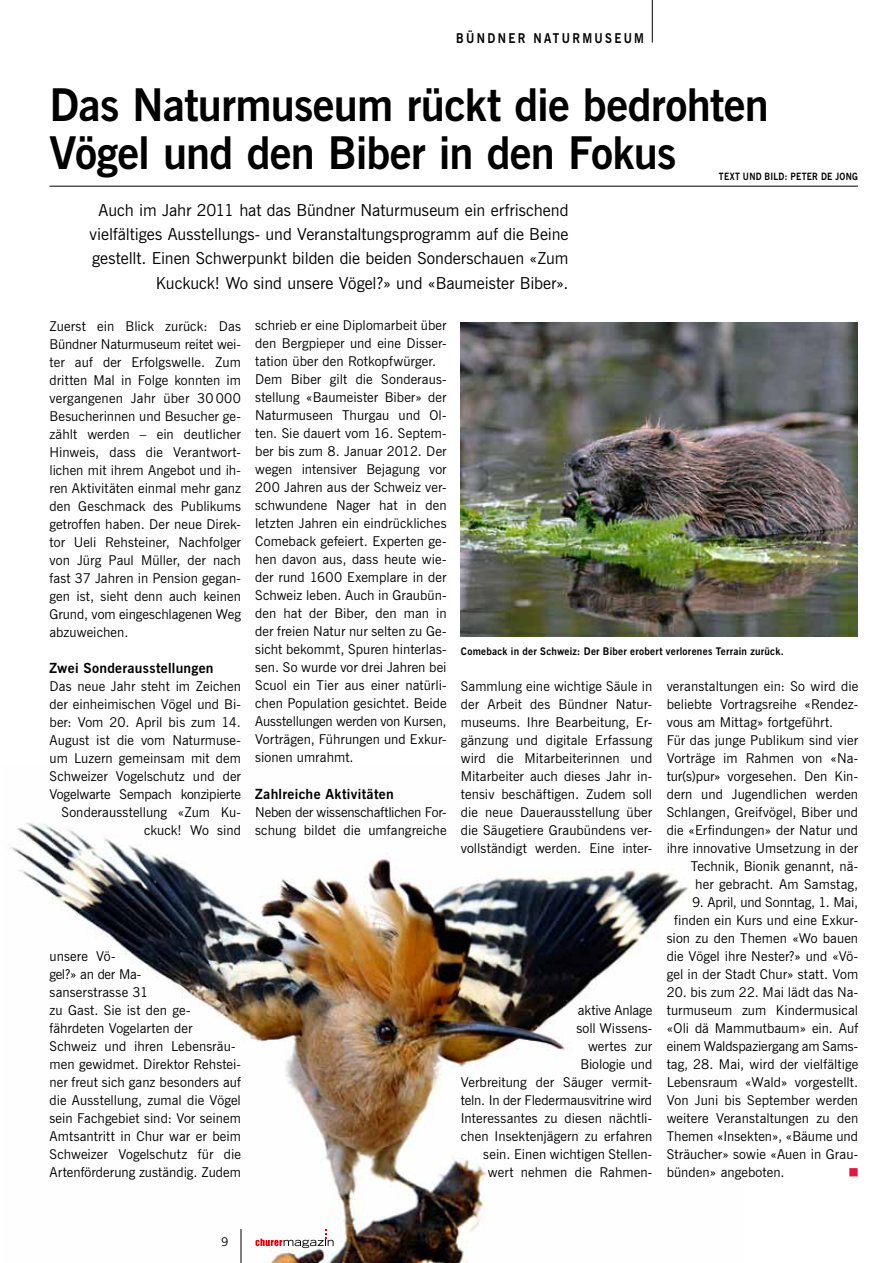
<style>
.page{position:relative;width:895px;height:1263px;background:#fff}
.page>*{position:absolute;margin:0;border:0;box-sizing:border-box;transform-origin:0 0}
.t1{font:700 45px/48px "News Gothic BT";letter-spacing:-.015em;color:#000}
.t2{font:16.5px/24px "News Gothic BT";letter-spacing:-.005em;color:#000;text-align:right}
.t3{font:700 13.95px "News Gothic BT";letter-spacing:.02em;color:#000}
.t4{font:13.5px/18px "News Gothic BT";letter-spacing:.005em;color:#000;text-align:right}
.t5{font:700 13.5px "News Gothic BT";color:#000;scale:.86 1}
.t6{font:12px "News Gothic BT";color:#000}
.t7{font:700 10.5px "News Gothic BT";letter-spacing:.025em;color:#000;scale:.95 1}
.t8{font:700 10.05px "News Gothic BT";letter-spacing:.035em;color:#000;scale:.86 1}
.t9{font:9px "Zapf Dingbats IT Cby BT";color:#e1183f}
</style>
<div class="page">
<hr style="left:651px;top:0;width:1px;height:43px;background:#000">
<img style="left:9px;top:822px;width:680px;height:441px">
<hr style="left:240px;top:1229px;width:1px;height:34px;background:#000">
<svg style="left:255px;top:1229px;width:78px;height:19px"></svg>
<hr style="left:50px;top:186px;width:807px;height:1px;background:#000">
<img style="left:461px;top:323px;width:396px;height:314px">
<p class="t5" style="left:456px;top:29px;width:220px">Bündne r N aturmuse um</p>
<h1 class="t1" style="left:50px;top:81px;width:720px">Das Naturmuseum rückt die bedrohten<br>Vögel und den Biber in den Fokus</h1>
<p class="t8" style="left:718px;top:170px;width:161px">Text und Bild: Peter de Jong</p>
<p class="t2" style="left:90px;top:198px;width:480px">Auch im Jahr 2011 hat das Bündner Naturmuseum ein erfrischend vielfältiges Ausstellungs- und Veranstaltungsprogramm auf die Beine gestellt. Einen Schwerpunkt bilden die beiden Sonderschauen «Zum Kuckuck! Wo sind unsere Vögel?» und «Baumeister Biber».</p>
<p class="t4" style="left:50px;top:317px;width:193px;text-align:justify">Zuerst ein Blick zurück: Das Bündner Naturmuseum reitet wei&shy;ter auf der Erfolgswelle. Zum dritten Mal in Folge konnten im vergangenen Jahr über 30 000<br>Besucherinnen und Besucher ge&shy;zählt werden – ein deutlicher Hinweis, dass die Verantwort&shy;lichen mit ihrem Angebot und ih&shy;ren Aktivitäten einmal mehr ganz den Geschmack des Publikums getroffen haben. Der neue Direk&shy;tor Ueli Rehsteiner, Nachfolger von Jürg Paul Müller, der nach fast 37 Jahren in Pension gegan&shy;gen ist, sieht denn auch keinen Grund, vom eingeschlagenen Weg abzuweichen.</p>
<p class="t3" style="left:50px;top:659px;width:166px">Zwei Sonderausstellungen</p>
<p class="t4" style="left:50px;top:677px;width:193px">Das neue Jahr steht im Zeichen der einheimischen Vögel und Bi&shy;ber: Vom 20. April bis zum 14.<br>August ist die vom Naturmuse&shy;um Luzern gemeinsam mit dem<br>Schweizer Vogelschutz und der<br>Vogelwarte Sempach konzipierte<br>Sonderausstellung «Zum Ku&shy;ckuck! Wo sind</p>
<p class="t4" style="left:50px;top:947px;width:193px;text-align:left">unsere Vö-<br>gel?» an der Ma-<br>sanserstrasse 31<br>zu Gast. Sie ist den ge&shy;fährdeten Vogelarten der<br>Schweiz und ihren Lebensräu&shy;men gewidmet. Direktor Rehstei&shy;ner freut sich ganz besonders auf die Ausstellung, zumal die Vögel sein Fachgebiet sind: Vor seinem<br>Amtsantritt in Chur war er beim<br>Schweizer Vogelschutz für die<br>Artenförderung zuständig. Zudem</p>
<p class="t4" style="left:255px;top:317px;width:193px;text-align:left">schrieb er eine Diplomarbeit über den Bergpieper und eine Disser&shy;tation über den Rotkopfwürger.<br>Dem Biber gilt die Sonderaus&shy;stellung «Baumeister Biber» der<br>Naturmuseen Thurgau und Ol&shy;ten. Sie dauert vom 16. Septem&shy;ber bis zum 8. Januar 2012. Der wegen intensiver Bejagung vor<br>200 Jahren aus der Schweiz ver&shy;schwundene Nager hat in den letzten Jahren ein eindrückliches<br>Comeback gefeiert. Experten ge&shy;hen davon aus, dass heute wie&shy;der rund 1600 Exemplare in der<br>Schweiz leben. Auch in Graubün&shy;den hat der Biber, den man in der freien Natur nur selten zu Ge&shy;sicht bekommt, Spuren hinterlas&shy;sen. So wurde vor drei Jahren bei<br>Scuol ein Tier aus einer natürli&shy;chen Population gesichtet. Beide<br>Ausstellungen werden von Kursen,<br>Vorträgen, Führungen und Exkur&shy;sionen umrahmt.</p>
<p class="t3" style="left:255px;top:785px;width:140px">Zahlreiche Aktivitäten</p>
<p class="t4" style="left:255px;top:803px;width:193px;text-align:left">Neben der wissenschaftlichen For&shy;schung bildet die umfangreiche</p>
<p class="t7" style="left:461px;top:644px;width:341px">Comeback in der Schweiz: Der Biber erobert verlorenes Terrain zurück.</p>
<p class="t4" style="left:461px;top:677px;width:193px;text-align:justify">Sammlung eine wichtige Säule in der Arbeit des Bündner Natur&shy;museums. Ihre Bearbeitung, Er&shy;gänzung und digitale Erfassung wird die Mitarbeiterinnen und Mitarbeiter auch dieses Jahr in&shy;tensiv beschäftigen. Zudem soll die neue Dauerausstellung über die Säugetiere Graubündens ver&shy;vollständigt werden. Eine inter-</p>
<p class="t4" style="left:460px;top:1001px;width:193px">aktive Anlage<br>soll Wissens-<br>wertes zur<br>Biologie und<br>Verbreitung der Säuger vermit&shy;teln. In der Fledermausvitrine wird<br>Interessantes zu diesen nächtli&shy;chen Insektenjägern zu erfahren sein. Einen wichtigen Stellen&shy;wert nehmen die Rahmen-</p>
<p class="t4" style="left:666px;top:677px;width:193px">veranstaltungen ein: So wird die</p>
<p class="t4" style="left:666px;top:695px;width:193px">beliebte Vortragsreihe «Rendez-</p>
<p class="t4" style="left:666px;top:713px;width:168px">vous am Mittag» fortgeführt.</p>
<p class="t4" style="left:666px;top:731px;width:193px">Für das junge Publikum sind vier</p>
<p class="t4" style="left:666px;top:749px;width:193px">Vorträge im Rahmen von «Na-</p>
<p class="t4" style="left:666px;top:767px;width:193px">tur(s)pur» vorgesehen. Den Kin-</p>
<p class="t4" style="left:666px;top:785px;width:193px">dern und Jugendlichen werden</p>
<p class="t4" style="left:666px;top:803px;width:193px">Schlangen, Greifvögel, Biber und</p>
<p class="t4" style="left:666px;top:821px;width:193px">die «Erfindungen» der Natur und</p>
<p class="t4" style="left:666px;top:839px;width:193px">ihre innovative Umsetzung in der</p>
<p class="t4" style="left:690px;top:857px;width:169px">Technik, Bionik genannt, nä-</p>
<p class="t4" style="left:695px;top:875px;width:164px">her gebracht. Am Samstag,</p>
<p class="t4" style="left:666px;top:893px;width:193px">9. April, und Sonntag, 1. Mai, finden ein Kurs und eine Exkur&shy;sion zu den Themen «Wo bauen die Vögel ihre Nester?» und «Vö&shy;gel in der Stadt Chur» statt. Vom</p>
<p class="t4" style="left:666px;top:983px;width:193px;text-align:justify">20. bis zum 22. Mai lädt das Na&shy;turmuseum zum Kindermusical «Oli dä Mammutbaum» ein. Auf einem Waldspaziergang am Sams&shy;tag, 28. Mai, wird der vielfältige Lebensraum «Wald» vorgestellt.<br>Von Juni bis September werden weitere Veranstaltungen zu den Themen «Insekten», «Bäume und Sträucher» sowie «Auen in Grau&shy;bünden» angeboten.</p>
<p class="t9" style="left:849px;top:1168px;width:10px">■</p>
<p class="t6" style="left:221px;top:1234px;width:9px">9</p>
</div>
